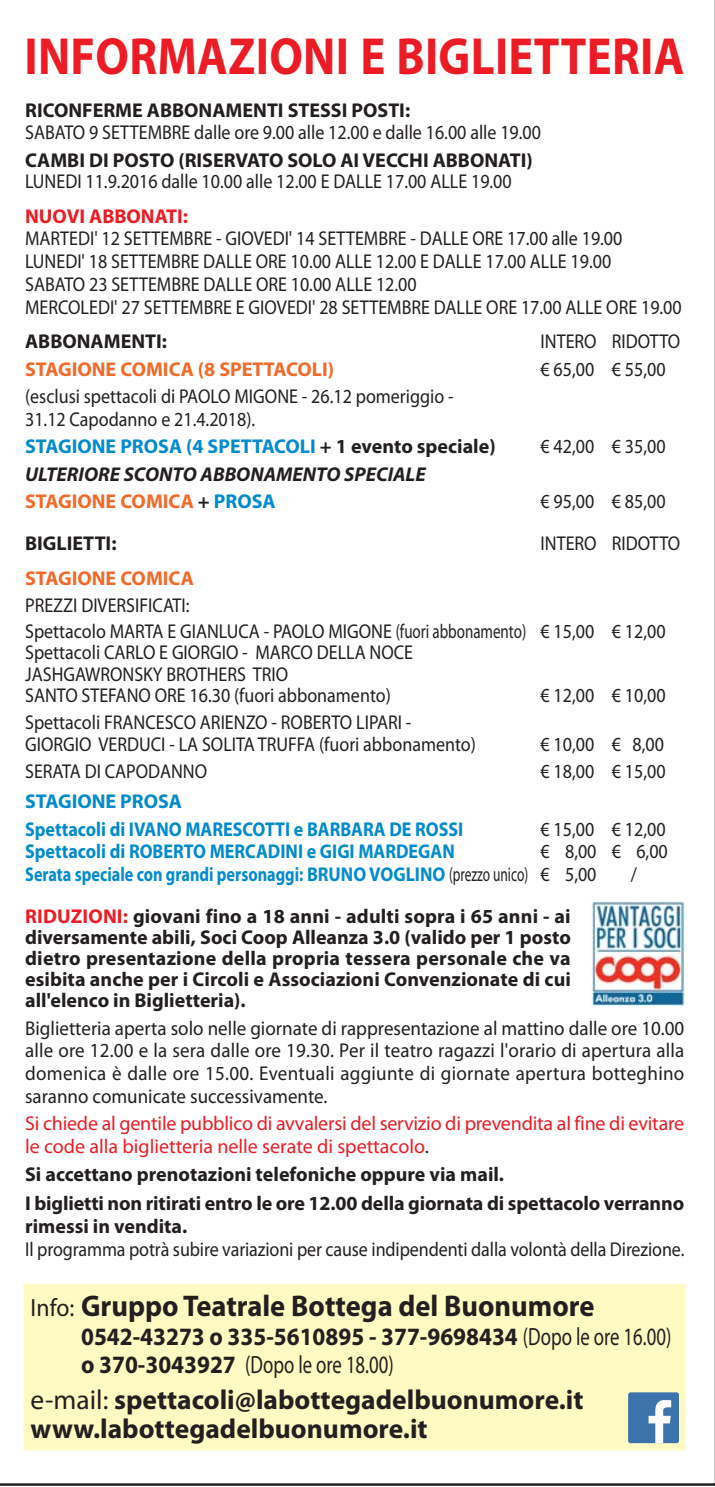
<style>
.page{position:relative;width:715px;height:1487px;background:#fff}
.page>*{position:absolute;margin:0;border:0;box-sizing:border-box;transform-origin:0 0}
.t1{font:700 52.5px "Myriad Pro";letter-spacing:.005em;color:#ed1c24;scale:.89 1}
.t2{font:700 30px "Myriad Pro";color:#231f20;scale:.95 1}
.t3{font:700 27.5px/28.8px "Myriad Pro";color:#231f20}
.t4{font:700 25px/28.8px "Myriad Pro";color:#231f20;scale:.93 1}
.t5{font:20px/22.8px "Myriad Pro";color:#231f20;scale:.9 1}
.t6{font:700 20px/21px "Myriad Pro";color:#231f20;text-align:justify}
.t7{font:20px/22.8px "Myriad Pro";color:#231f20;text-align:justify;scale:.95 1}
.t8{font:20px/22.8px "Myriad Pro";letter-spacing:-.01em;color:#ed1c24}
.t9{font:700 20px/27.5px "Myriad Pro";color:#008bce}
.t10{font:700 20px/22.8px "Myriad Pro";color:#008bce;scale:.81 1}
.t11{font:italic 700 20px/27.5px "Myriad Pro";color:#231f20}
.t12{font:700 20px "Myriad Pro";color:#f26a29}
.t13{font:700 20px "Myriad Pro";color:#008bce;scale:.9 1}
.t14{font:700 20px "Myriad Pro";color:#ed1c24}
.s1{color:#231f20}
.s2{font-style:normal;color:#f26a29}
.s3{font-style:normal}
.s4{font-style:normal;color:#008bce}
.s5{font-weight:400;color:#231f20}
.s6{color:#ed1c24}
.s7{font-weight:400;font-size:25px}
.s8{font-weight:400}
</style>
<div class="page">
<svg style="left:0;top:901px;width:714px;height:585px"></svg>
<div style="left:628px;top:1392px;width:50px;height:51px;background:#3b73ad;border-radius:2px"></div>
<svg style="left:648px;top:1400px;width:23px;height:43px"></svg>
<h1 class="t1" style="left:24px;top:37px;width:742px">INFORMAZIONI E BIGLIETTERIA</h1>
<p class="t6" style="left:25px;top:101px;width:386px">RICONFERME ABBONAMENTI STESSI POSTI:</p>
<p class="t5" style="left:25px;top:123px;width:574px">SABATO 9 SETTEMBRE dalle ore 9.00 alle 12.00 e dalle 16.00 alle 19.00</p>
<p class="t6" style="left:25px;top:152px;width:509px">CAMBI DI POSTO (RISERVATO SOLO AI VECCHI ABBONATI)</p>
<p class="t5" style="left:25px;top:172px;width:542px">LUNEDI 11.9.2016 dalle 10.00 alle 12.00 E DALLE 17.00 ALLE 19.00</p>
<p class="t14" style="left:25px;top:208px;width:164px">NUOVI ABBONATI:</p>
<p class="t5" style="left:25px;top:229px;width:731px">MARTEDI' 12 SETTEMBRE - GIOVEDI' 14 SETTEMBRE - DALLE ORE 17.00 alle 19.00<br>LUNEDI' 18 SETTEMBRE DALLE ORE 10.00 ALLE 12.00 E DALLE 17.00 ALLE 19.00<br>SABATO 23 SETTEMBRE DALLE ORE 10.00 ALLE 12.00<br>MERCOLEDI' 27 SETTEMBRE E GIOVEDI' 28 SETTEMBRE DALLE ORE 17.00 ALLE ORE 19.00</p>
<p class="t6" style="left:25px;top:333px;width:143px">ABBONAMENTI:</p>
<p class="t5" style="left:540px;top:332px;width:157px">INTERO RIDOTTO</p>
<p class="t12" style="left:25px;top:362px;width:310px">STAGIONE COMICA (8 SPETTACOLI)</p>
<p class="t5" style="left:540px;top:360px;width:140px">€ 65,00 € 55,00</p>
<p class="t5" style="left:25px;top:387px;width:477px">(esclusi spettacoli di PAOLO MIGONE - 26.12 pomeriggio -<br>31.12 Capodanno e 21.4.2018).</p>
<p class="t9" style="left:25px;top:435px;width:472px">STAGIONE PROSA (4 SPETTACOLI <span class="s1">+ 1 evento speciale)</span></p>
<p class="t5" style="left:540px;top:437px;width:140px">€ 42,00 € 35,00</p>
<p class="t11" style="left:25px;top:462px;width:402px">ULTERIORE SCONTO ABBONAMENTO SPECIALE<br><span class="s2">STAGIONE COMICA</span> <span class="s3">+</span> <span class="s4">PROSA</span></p>
<p class="t5" style="left:540px;top:492px;width:140px">€ 95,00 € 85,00</p>
<p class="t6" style="left:25px;top:535px;width:93px">BIGLIETTI:</p>
<p class="t5" style="left:540px;top:534px;width:157px">INTERO RIDOTTO</p>
<p class="t12" style="left:25px;top:570px;width:170px">STAGIONE COMICA</p>
<p class="t5" style="left:25px;top:594px;width:713px;line-height:26.2px">PREZZI DIVERSIFICATI:<br>Spettacolo MARTA E GIANLUCA - PAOLO MIGONE (fuori abbonamento) € 15,00 € 12,00</p>
<p class="t5" style="left:25px;top:644px;width:432px;line-height:21px">Spettacoli CARLO E GIORGIO - MARCO DELLA NOCE<br>JASHGAWRONSKY BROTHERS TRIO<br>SANTO STEFANO ORE 16.30 (fuori abbonamento)</p>
<p class="t5" style="left:540px;top:686px;width:140px">€ 12,00 € 10,00</p>
<p class="t5" style="left:25px;top:712px;width:502px">Spettacoli FRANCESCO ARIENZO - ROBERTO LIPARI -<br>GIORGIO VERDUCI - LA SOLITA TRUFFA (fuori abbonamento)</p>
<p class="t5" style="left:540px;top:735px;width:139px">€ 10,00 € 8,00</p>
<p class="t5" style="left:25px;top:762px;width:204px">SERATA DI CAPODANNO</p>
<p class="t5" style="left:540px;top:762px;width:140px">€ 18,00 € 15,00</p>
<p class="t9" style="left:25px;top:790px;width:439px">STAGIONE PROSA<br>Spettacoli di IVANO MARESCOTTI e BARBARA DE ROSSI</p>
<p class="t5" style="left:540px;top:820px;width:140px">€ 15,00 € 12,00</p>
<p class="t13" style="left:25px;top:844px;width:478px">Spettacoli di ROBERTO MERCADINI e GIGI MARDEGAN</p>
<p class="t10" style="left:25px;top:842px;width:794px;text-indent:515px"><span class="s5">€ 8,00 € 6,00<br></span>Serata speciale con grandi personaggi: BRUNO VOGLINO <span class="s5">(prezzo unico) € 5,00</span></p>
<p class="t5" style="left:630px;top:865px;width:8px">/</p>
<p class="t6" style="left:25px;top:908px;width:547px"><span class="s6">RIDUZIONI:</span> giovani fino a 18 anni - adulti sopra i 65 anni - ai diversamente abili, Soci Coop Alleanza 3.0 (valido per 1 posto dietro presentazione della propria tessera personale che va esibita anche per i Circoli e Associazioni Convenzionate di cui all'elenco in Biglietteria).</p>
<p class="t7" style="left:25px;top:1019px;width:695px">Biglietteria aperta solo nelle giornate di rappresentazione al mattino dalle ore 10.00 alle ore 12.00 e la sera dalle ore 19.30. Per il teatro ragazzi l'orario di apertura alla domenica è dalle ore 15.00. Eventuali aggiunte di giornate apertura botteghino saranno comunicate successivamente.</p>
<p class="t8" style="left:25px;top:1114px;width:660px">Si chiede al gentile pubblico di avvalersi del servizio di prevendita al fine di evitare le code alla biglietteria nelle serate di spettacolo<span class="s1">.</span></p>
<p class="t6" style="left:25px;top:1161px;width:660px;line-height:29.8px">Si accettano prenotazioni telefoniche oppure via mail.<br>I biglietti non ritirati entro le ore 12.00 della giornata di spettacolo verranno</p>
<p class="t6" style="left:25px;top:1218px;width:164px">rimessi in vendita.</p>
<p class="t5" style="left:25px;top:1240px;width:733px">Il programma potrà subire variazioni per cause indipendenti dalla volontà della Direzione.</p>
<h2 class="t2" style="left:31px;top:1294px;width:594px"><span class="s7">Info:</span> Gruppo Teatrale Bottega del Buonumore</h2>
<p class="t4" style="left:81px;top:1324px;width:636px">0542-43273 o 335-5610895 - 377-9698434 <span class="s8">(Dopo le ore 16.00) </span>o 370-3043927 <span class="s8">(Dopo le ore 18.00)</span></p>
<h3 class="t3" style="left:31px;top:1388px;width:554px"><span class="s8">e-mail:</span> spettacoli@labottegadelbuonumore.it www.labottegadelbuonumore.it</h3>
</div>
